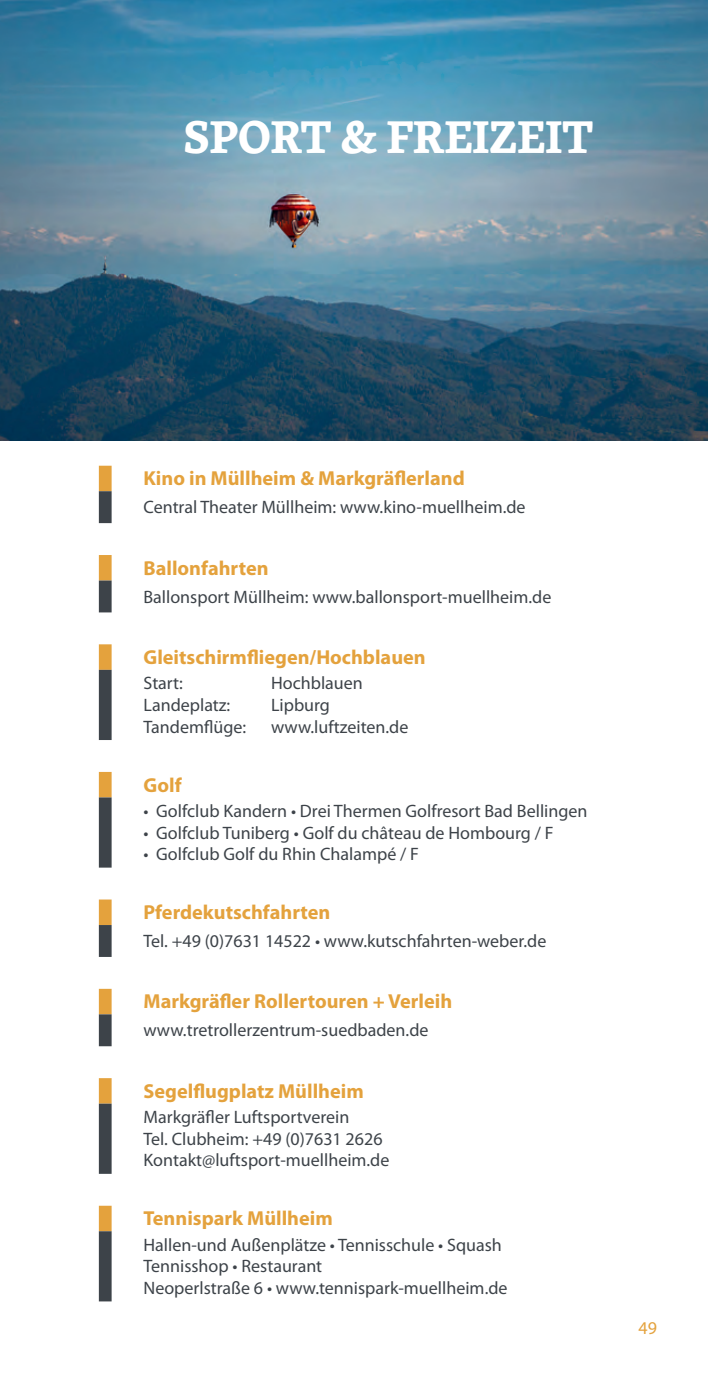
<style>
.page{position:relative;width:708px;height:1378px;background:#fff}
.page>*{position:absolute;margin:0;border:0;box-sizing:border-box;transform-origin:0 0}
.t1{font:700 47.25px "Skolar Latin";color:#fff}
.t2{font:700 20.25px "Myriad Pro";color:#e4a23d}
.t3{font:18px/21.6px "Myriad Pro";color:#3d4349}
.t4{font:18px "Myriad Pro";color:#e4a23d}
</style>
<div class="page">
<img style="left:0;top:0;width:708px;height:440px">
<svg style="left:99px;top:466px;width:13px;height:835px"></svg>
<h1 class="t1" style="left:184px;top:99px;width:410px">SPORT &amp; FREIZEIT</h1>
<p class="t2" style="left:144px;top:465px;width:323px">Kino in Müllheim &amp; Markgräflerland</p>
<p class="t3" style="left:144px;top:496px;width:384px">Central Theater Müllheim: www.kino-muellheim.de</p>
<p class="t2" style="left:144px;top:554px;width:127px">Ballonfahrten</p>
<p class="t3" style="left:144px;top:585px;width:409px">Ballonsport Müllheim: www.ballonsport-muellheim.de</p>
<p class="t2" style="left:144px;top:644px;width:284px">Gleitschirmfliegen/Hochblauen</p>
<p class="t3" style="left:144px;top:672px;width:41px">Start:</p>
<p class="t3" style="left:271px;top:672px;width:93px">Hochblauen</p>
<p class="t3" style="left:144px;top:694px;width:88px">Landeplatz:</p>
<p class="t3" style="left:271px;top:694px;width:60px">Lipburg</p>
<p class="t3" style="left:144px;top:715px;width:104px">Tandemflüge:</p>
<p class="t3" style="left:271px;top:715px;width:139px">www.luftzeiten.de</p>
<p class="t2" style="left:144px;top:771px;width:40px">Golf</p>
<p class="t3" style="left:144px;top:800px;width:446px">• Golfclub Kandern • Drei Thermen Golfresort Bad Bellingen</p>
<p class="t3" style="left:144px;top:821px;width:411px">• Golfclub Tuniberg • Golf du château de Hombourg / F</p>
<p class="t3" style="left:144px;top:843px;width:277px">• Golfclub Golf du Rhin Chalampé / F</p>
<p class="t2" style="left:144px;top:899px;width:188px">Pferdekutschfahrten</p>
<p class="t3" style="left:144px;top:930px;width:404px">Tel. +49 (0)7631 14522 • www.kutschfahrten-weber.de</p>
<p class="t2" style="left:144px;top:988px;width:310px">Markgräfler Rollertouren + Verleih</p>
<p class="t3" style="left:144px;top:1019px;width:286px">www.tretrollerzentrum-suedbaden.de</p>
<p class="t2" style="left:144px;top:1077px;width:222px">Segelflugplatz Müllheim</p>
<p class="t3" style="left:144px;top:1106px;width:247px">Markgräfler Luftsportverein<br>Tel. Clubheim: +49 (0)7631 2626<br>Kontakt@luftsport-muellheim.de</p>
<p class="t2" style="left:144px;top:1205px;width:191px">Tennispark Müllheim</p>
<p class="t3" style="left:144px;top:1233px;width:366px">Hallen-und Außenplätze • Tennisschule • Squash<br>Tennisshop • Restaurant<br>Neoperlstraße 6 • www.tennispark-muellheim.de</p>
<p class="t4" style="left:638px;top:1317px;width:20px">49</p>
</div>
